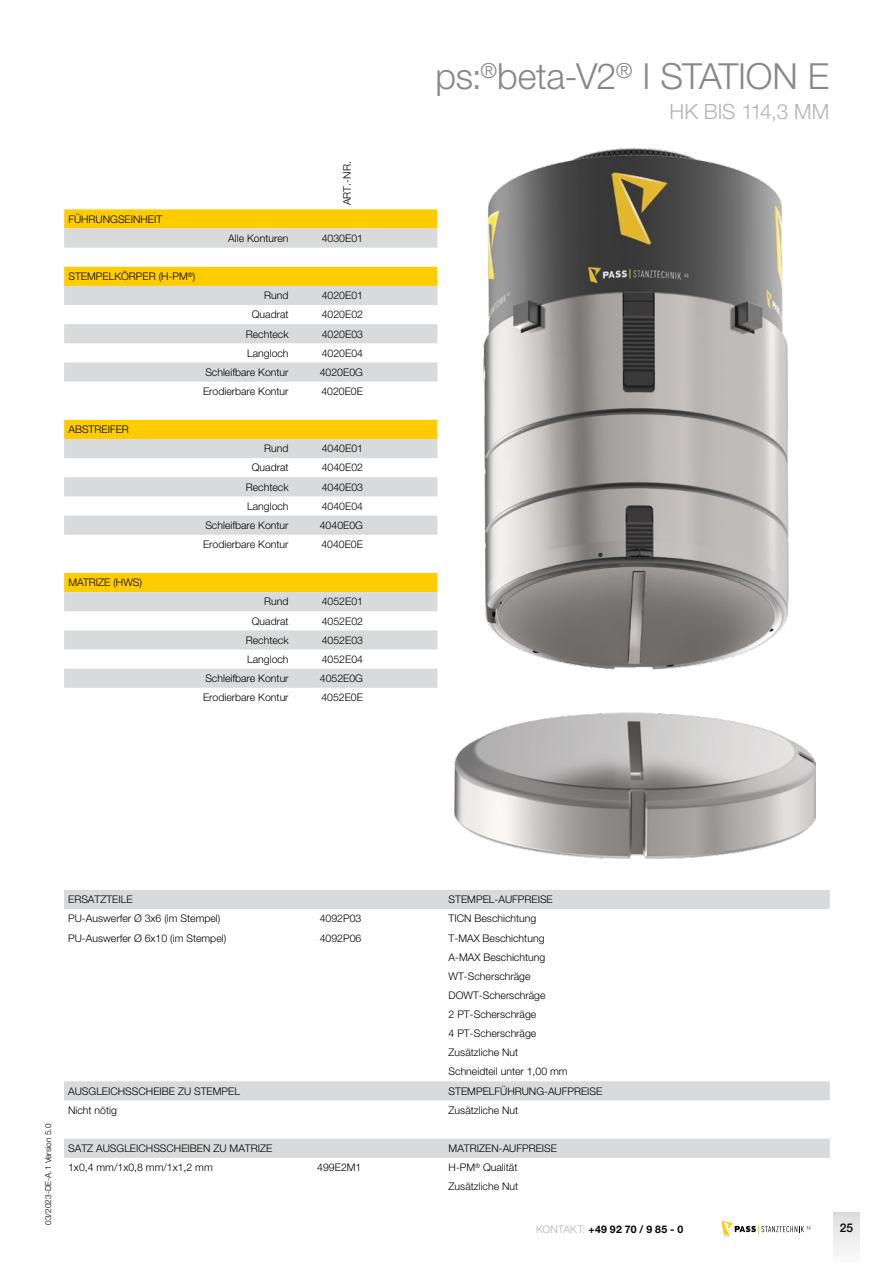
<style>
.page{position:relative;width:893px;height:1263px;background:#fff}
.page>*{position:absolute;margin:0;border:0;box-sizing:border-box;transform-origin:0 0}
.t1{font:300 36px "Helvetica Neue LT Std";letter-spacing:-.01em;color:#87888a}
.t2{font:300 21px "Helvetica Neue LT Std";letter-spacing:-.005em;color:#b1b3b4}
.t3{font:500 12px "Helvetica Neue LT Std";color:#000}
.t4{font:300 10.5px/19.2px "Helvetica Neue LT Std";color:#000}
.t5{font:700 10.5px "Helvetica Neue LT Std";letter-spacing:.03em;color:#000}
.t6{font:300 8.25px "Helvetica Neue LT Std";color:#000}
.s1{font-weight:300;color:#b1b3b4}
</style>
<div class="page">
<div style="left:834px;top:1212px;width:25px;height:51px;background:linear-gradient(to bottom,#dedede,#fbfbfb)"></div>
<svg style="left:722px;top:1221px;width:88px;height:17px"></svg>
<img style="left:455px;top:148px;width:360px;height:710px">
<svg style="left:64px;top:890px;width:766px;height:268px"></svg>
<div style="left:64px;top:209px;width:373px;height:19px;background:#fc0"></div>
<svg style="left:64px;top:228px;width:373px;height:460px"></svg>
<p class="t4" style="left:68px;top:209px;width:95px">FÜHRUNGSEINHEIT</p>
<p class="t4" style="left:337px;top:205px;width:45px;rotate:-90deg">ART.-NR.</p>
<p class="t4" style="left:228px;top:228px;width:62px">Alle Konturen</p>
<p class="t4" style="left:322px;top:228px;width:43px">4030E01</p>
<p class="t4" style="left:68px;top:267px;width:128px">STEMPELKÖRPER (H-PM<sup>®</sup>)</p>
<p class="t4" style="left:264px;top:286px;width:26px">Rund</p>
<p class="t4" style="left:322px;top:286px;width:43px">4020E01</p>
<p class="t4" style="left:252px;top:305px;width:38px">Quadrat</p>
<p class="t4" style="left:322px;top:305px;width:43px">4020E02</p>
<p class="t4" style="left:246px;top:324px;width:44px">Rechteck</p>
<p class="t4" style="left:322px;top:324px;width:43px">4020E03</p>
<p class="t4" style="left:247px;top:343px;width:43px">Langloch</p>
<p class="t4" style="left:322px;top:343px;width:43px">4020E04</p>
<p class="t4" style="left:205px;top:362px;width:85px">Schleifbare Kontur</p>
<p class="t4" style="left:320px;top:362px;width:45px">4020E0G</p>
<p class="t4" style="left:203px;top:381px;width:87px">Erodierbare Kontur</p>
<p class="t4" style="left:321px;top:381px;width:43px">4020E0E</p>
<p class="t4" style="left:68px;top:420px;width:62px">ABSTREIFER</p>
<p class="t4" style="left:264px;top:439px;width:26px">Rund</p>
<p class="t4" style="left:322px;top:439px;width:43px">4040E01</p>
<p class="t4" style="left:252px;top:458px;width:38px">Quadrat</p>
<p class="t4" style="left:322px;top:458px;width:43px">4040E02</p>
<p class="t4" style="left:246px;top:477px;width:44px">Rechteck</p>
<p class="t4" style="left:322px;top:477px;width:43px">4040E03</p>
<p class="t4" style="left:247px;top:496px;width:43px">Langloch</p>
<p class="t4" style="left:322px;top:496px;width:43px">4040E04</p>
<p class="t4" style="left:205px;top:515px;width:85px">Schleifbare Kontur</p>
<p class="t4" style="left:320px;top:515px;width:45px">4040E0G</p>
<p class="t4" style="left:203px;top:534px;width:87px">Erodierbare Kontur</p>
<p class="t4" style="left:321px;top:534px;width:43px">4040E0E</p>
<p class="t4" style="left:68px;top:573px;width:75px">MATRIZE (HWS)</p>
<p class="t4" style="left:264px;top:592px;width:26px">Rund</p>
<p class="t4" style="left:322px;top:592px;width:43px">4052E01</p>
<p class="t4" style="left:252px;top:611px;width:38px">Quadrat</p>
<p class="t4" style="left:322px;top:611px;width:43px">4052E02</p>
<p class="t4" style="left:246px;top:630px;width:44px">Rechteck</p>
<p class="t4" style="left:322px;top:630px;width:43px">4052E03</p>
<p class="t4" style="left:247px;top:649px;width:43px">Langloch</p>
<p class="t4" style="left:322px;top:649px;width:43px">4052E04</p>
<p class="t4" style="left:205px;top:668px;width:85px">Schleifbare Kontur</p>
<p class="t4" style="left:320px;top:668px;width:45px">4052E0G</p>
<p class="t4" style="left:203px;top:687px;width:87px">Erodierbare Kontur</p>
<p class="t4" style="left:321px;top:687px;width:43px">4052E0E</p>
<h1 class="t1" style="left:435px;top:55px;width:395px">ps:<sup>®</sup>beta-V2<sup>®</sup> I STATION E</h1>
<h2 class="t2" style="left:670px;top:99px;width:161px">HK BIS 114,3 MM</h2>
<p class="t6" style="left:43px;top:1225px;width:102px;rotate:-90deg">03/2023-DE-A.1 Version 5.0</p>
<p class="t4" style="left:68px;top:890px;width:66px">ERSATZTEILE</p>
<p class="t4" style="left:449px;top:890px;width:106px">STEMPEL-AUFPREISE</p>
<p class="t4" style="left:68px;top:909px;width:154px">PU-Auswerfer Ø 3x6 (im Stempel)</p>
<p class="t4" style="left:320px;top:909px;width:43px">4092P03</p>
<p class="t4" style="left:449px;top:909px;width:89px">TICN Beschichtung</p>
<p class="t4" style="left:68px;top:928px;width:160px">PU-Auswerfer Ø 6x10 (im Stempel)</p>
<p class="t4" style="left:320px;top:928px;width:43px">4092P06</p>
<p class="t4" style="left:449px;top:928px;width:121px">T-MAX Beschichtung<br>A-MAX Beschichtung<br>WT-Scherschräge<br>DOWT-Scherschräge<br>2 PT-Scherschräge<br>4 PT-Scherschräge<br>Zusätzliche Nut<br>Schneidteil unter 1,00 mm</p>
<p class="t4" style="left:68px;top:1081px;width:173px">AUSGLEICHSSCHEIBE ZU STEMPEL</p>
<p class="t4" style="left:449px;top:1081px;width:155px">STEMPELFÜHRUNG-AUFPREISE</p>
<p class="t4" style="left:68px;top:1100px;width:50px">Nicht nötig</p>
<p class="t4" style="left:449px;top:1100px;width:71px">Zusätzliche Nut</p>
<p class="t4" style="left:68px;top:1138px;width:206px">SATZ AUSGLEICHSSCHEIBEN ZU MATRIZE</p>
<p class="t4" style="left:449px;top:1138px;width:110px">MATRIZEN-AUFPREISE</p>
<p class="t4" style="left:68px;top:1157px;width:146px">1x0,4 mm/1x0,8 mm/1x1,2 mm</p>
<p class="t4" style="left:317px;top:1157px;width:46px">499E2M1</p>
<p class="t4" style="left:449px;top:1157px;width:71px">H-PM<sup>®</sup> Qualität<br>Zusätzliche Nut</p>
<p class="t5" style="left:536px;top:1223px;width:149px"><span class="s1">KONTAKT:</span> +49 92 70 / 9 85 - 0</p>
<p class="t3" style="left:840px;top:1221px;width:15px">25</p>
</div>
